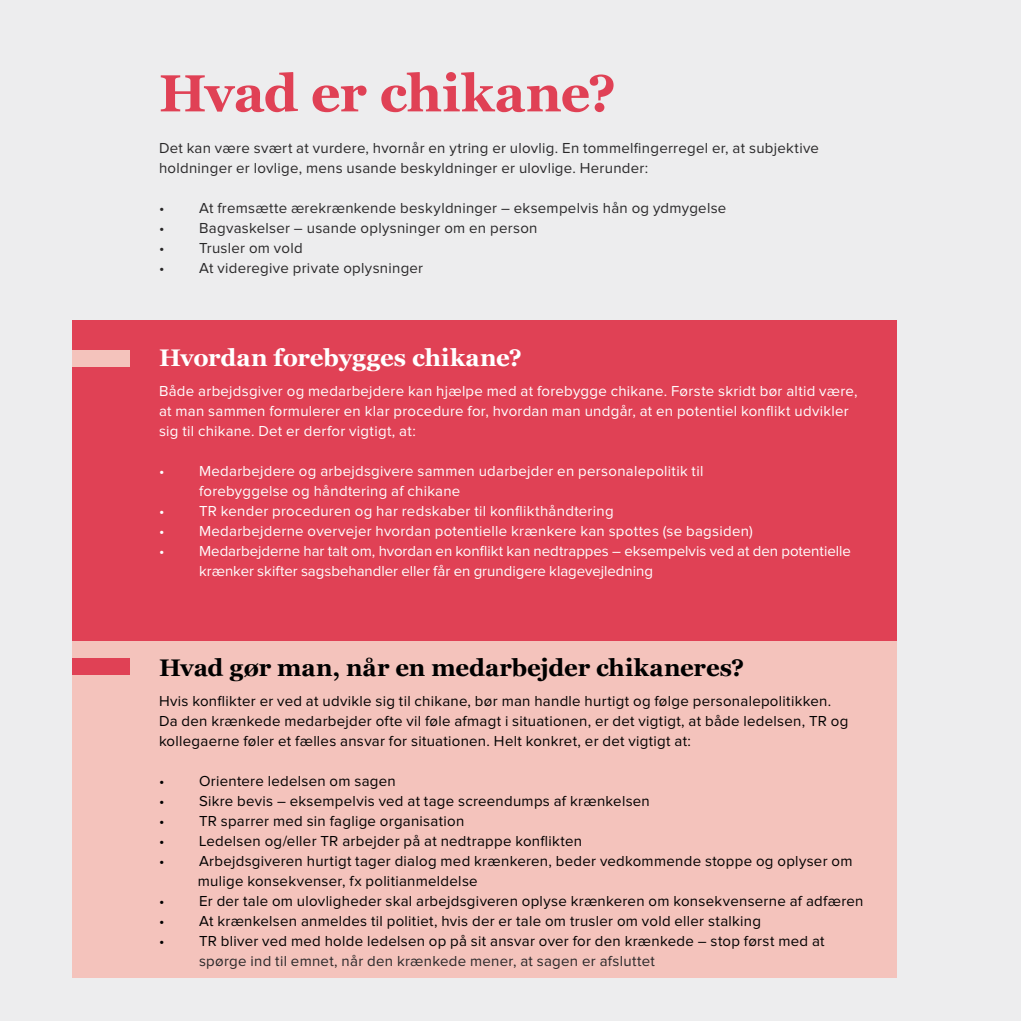
<style>
.page{position:relative;width:1021px;height:1021px;background:#fff}
.page>*{position:absolute;margin:0;border:0;box-sizing:border-box;transform-origin:0 0}
.t1{font:700 52px "Georgia";letter-spacing:-.01em;color:#e04155}
.t2{font:700 24px "Georgia";letter-spacing:-.005em;color:#000}
.t3{font:700 24px "Georgia";letter-spacing:-.005em;color:#fff}
.t4{font:15px/20px "Proxima Nova";letter-spacing:.02em;color:#000}
.t5{font:15px/20px "Proxima Nova";letter-spacing:.015em;color:#fff}
.t6{font:15px/20px "Proxima Nova";letter-spacing:.02em;color:#292829}
</style>
<div class="page">
<div style="left:0;top:0;width:1020px;height:1020px;background:#ededee"></div>
<div style="left:72px;top:320px;width:824px;height:336px;background:#e04155"></div>
<div style="left:72px;top:641px;width:824px;height:336px;background:#f4c3bc"></div>
<div style="left:72px;top:350px;width:58px;height:16px;background:#f4c3bc"></div>
<div style="left:72px;top:658px;width:58px;height:16px;background:#e04155"></div>
<h1 class="t1" style="left:159px;top:54px;width:459px">Hvad er chikane?</h1>
<p class="t6" style="left:159px;top:139px;width:661px">Det kan være svært at vurdere, hvornår en ytring er ulovlig. En tommelfingerregel er, at subjektive holdninger er lovlige, mens usande beskyldninger er ulovlige. Herunder:</p>
<p class="t6" style="left:159px;top:199px;width:569px">• At fremsætte ærekrænkende beskyldninger – eksempelvis hån og ydmygelse</p>
<p class="t6" style="left:159px;top:219px;width:380px">• Bagvaskelser – usande oplysninger om en person</p>
<p class="t6" style="left:159px;top:239px;width:145px">• Trusler om vold</p>
<p class="t6" style="left:159px;top:259px;width:266px">• At videregive private oplysninger</p>
<h2 class="t3" style="left:159px;top:339px;width:364px">Hvordan forebygges chikane?</h2>
<p class="t5" style="left:159px;top:381px;width:700px">Både arbejdsgiver og medarbejdere kan hjælpe med at forebygge chikane. Første skridt bør altid være, at man sammen formulerer en klar procedure for, hvordan man undgår, at en potentiel konflikt udvikler sig til chikane. Det er derfor vigtigt, at:</p>
<p class="t5" style="left:199px;top:461px;width:506px;text-indent:-40px">• Medarbejdere og arbejdsgivere sammen udarbejder en personalepolitik til forebyggelse og håndtering af chikane</p>
<p class="t5" style="left:159px;top:501px;width:456px">• TR kender proceduren og har redskaber til konflikthåndtering</p>
<p class="t5" style="left:159px;top:521px;width:595px">• Medarbejderne overvejer hvordan potentielle krænkere kan spottes (se bagsiden)</p>
<p class="t5" style="left:199px;top:541px;width:653px;text-indent:-40px">• Medarbejderne har talt om, hvordan en konflikt kan nedtrappes – eksempelvis ved at den potentielle krænker skifter sagsbehandler eller får en grundigere klagevejledning</p>
<h2 class="t2" style="left:159px;top:649px;width:587px">Hvad gør man, når en medarbejder chikaneres?</h2>
<p class="t4" style="left:159px;top:691px;width:691px">Hvis konflikter er ved at udvikle sig til chikane, bør man handle hurtigt og følge personalepolitikken.<br>Da den krænkede medarbejder ofte vil føle afmagt i situationen, er det vigtigt, at både ledelsen, TR og kollegaerne føler et fælles ansvar for situationen. Helt konkret, er det vigtigt at:</p>
<p class="t4" style="left:159px;top:771px;width:238px">• Orientere ledelsen om sagen</p>
<p class="t4" style="left:159px;top:791px;width:492px">• Sikre bevis – eksempelvis ved at tage screendumps af krænkelsen</p>
<p class="t4" style="left:159px;top:811px;width:307px">• TR sparrer med sin faglige organisation</p>
<p class="t4" style="left:159px;top:831px;width:424px">• Ledelsen og/eller TR arbejder på at nedtrappe konflikten</p>
<p class="t4" style="left:198px;top:851px;width:656px;text-indent:-39px">• Arbejdsgiveren hurtigt tager dialog med krænkeren, beder vedkommende stoppe og oplyser om mulige konsekvenser, fx politianmeldelse</p>
<p class="t4" style="left:159px;top:891px;width:706px">• Er der tale om ulovligheder skal arbejdsgiveren oplyse krænkeren om konsekvenserne af adfæren</p>
<p class="t4" style="left:159px;top:911px;width:603px">• At krænkelsen anmeldes til politiet, hvis der er tale om trusler om vold eller stalking</p>
<p class="t4" style="left:159px;top:931px;width:667px">• TR bliver ved med holde ledelsen op på sit ansvar over for den krænkede – stop først med at</p>
<p class="t6" style="left:199px;top:951px;width:457px">spørge ind til emnet, når den krænkede mener, at sagen er afsluttet</p>
</div>
